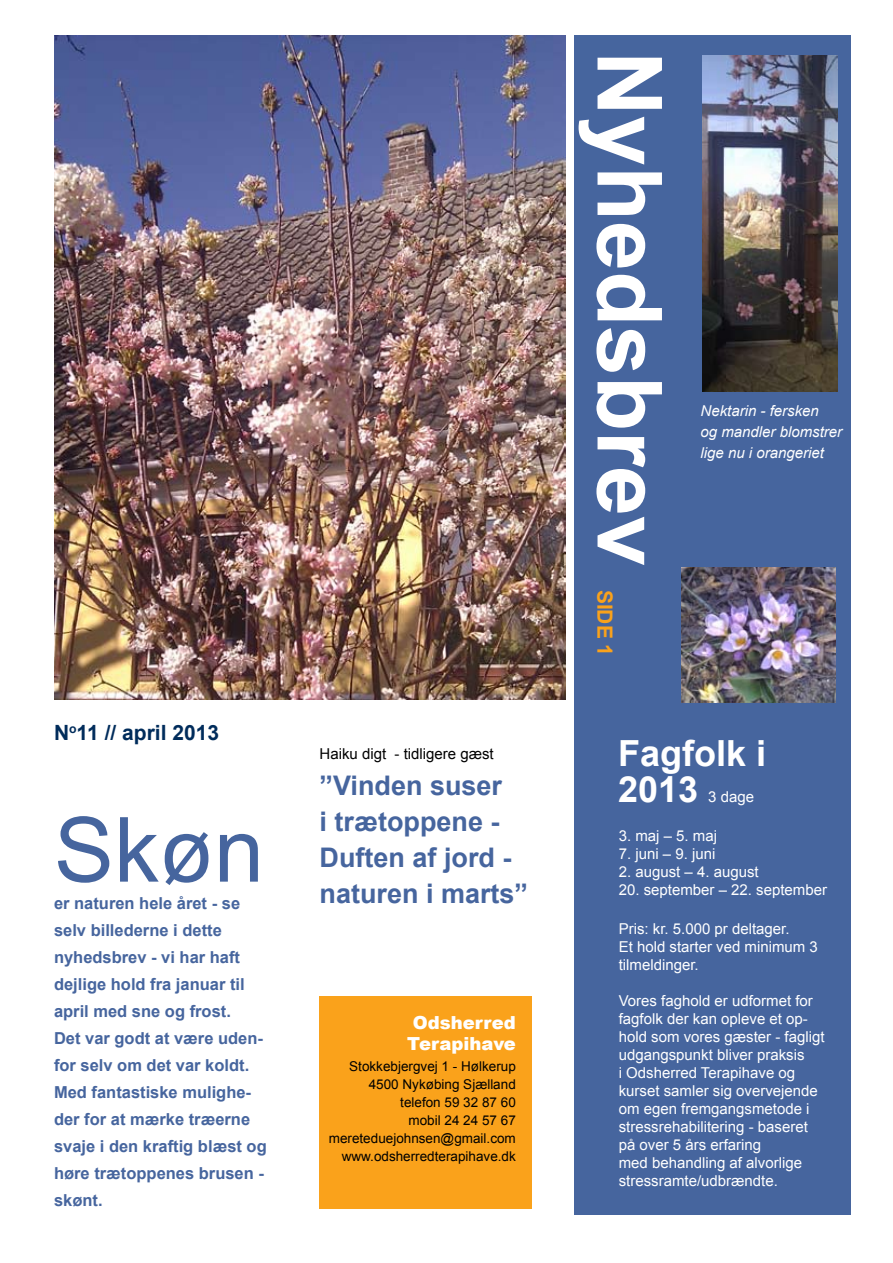
<style>
.page{position:relative;width:893px;height:1263px;background:#fff}
.page>*{position:absolute;margin:0;border:0;box-sizing:border-box;transform-origin:0 0}
.t1{font:700 90px "Arial";color:#fff}
.t2{font:90px "Arial";color:#46659e}
.t3{font:700 36px/36px "Arial";color:#fff}
.t4{font:700 27px/36px "Arial";color:#46659e}
.t5{font:700 21px "Arial";color:#002c5b}
.t6{font:700 21px "Arial";color:#faa21b}
.t7{font:900 18px/21px "Arial";color:#fff;text-align:center}
.t8{font:700 16.5px/27px "Arial";color:#46659e}
.t9{font:15px/18px "Arial";color:#fff}
.t10{font:italic 15px/21px "Arial";color:#fff}
.t11{font:15px "Arial";color:#000}
.t12{font:13.5px/18px "Arial";color:#000;text-align:right}
</style>
<div class="page">
<div style="left:574px;top:36px;width:276px;height:1179px;background:#46659e"></div>
<div style="left:319px;top:996px;width:212px;height:213px;background:#faa21b"></div>
<img style="left:702px;top:55px;width:135px;height:337px">
<img style="left:54px;top:35px;width:512px;height:664px">
<img style="left:681px;top:567px;width:154px;height:135px">
<h3 class="t5" style="left:54px;top:718px;width:167px">N<sup>o</sup>11 // april 2013</h3>
<h1 class="t2" style="left:54px;top:791px;width:212px">Skøn</h1>
<p class="t8" style="left:54px;top:890px;width:214px">er naturen hele året - se selv billederne i dette nyhedsbrev - vi har haft dejlige hold fra januar til april med sne og frost.<br>Det var godt at være uden&shy;for selv om det var koldt.<br>Med fantastiske mulighe&shy;der for at mærke træerne svaje i den kraftig blæst og høre trætoppenes brusen - skønt.</p>
<p class="t11" style="left:320px;top:744px;width:176px">Haiku digt - tidligere gæst</p>
<h3 class="t4" style="left:320px;top:768px;width:210px">”Vinden suser<br>i trætoppene -<br>Duften af jord - naturen i marts”</h3>
<p class="t7" style="left:407px;top:1011px;width:110px">Odsherred<br>Terapihave</p>
<p class="t12" style="left:329px;top:1057px;width:189px">Stokkebjergvej 1 - Hølkerup<br>4500 Nykøbing Sjælland telefon 59 32 87 60<br>mobil 24 24 57 67 mereteduejohnsen@gmail.com www.odsherredterapihave.dk</p>
<h1 class="t1" style="left:689px;top:51px;width:517px;rotate:90deg">Nyhedsbrev</h1>
<h3 class="t6" style="left:619px;top:590px;width:68px;rotate:90deg">SIDE 1</h3>
<p class="t10" style="left:700px;top:400px;width:143px">Nektarin - fersken<br>og mandler blomstrer lige nu i orangeriet</p>
<h2 class="t3" style="left:618px;top:736px;width:150px">Fagfolk i<br>2013</h2>
<p class="t9" style="left:708px;top:788px;width:47px">3 dage</p>
<p class="t9" style="left:619px;top:826px;width:100px">3. maj – 5. maj</p>
<p class="t9" style="left:619px;top:844px;width:98px">7. juni – 9. juni</p>
<p class="t9" style="left:619px;top:862px;width:142px">2. august – 4. august</p>
<p class="t9" style="left:619px;top:880px;width:210px">20. september – 22. september</p>
<p class="t9" style="left:619px;top:919px;width:201px">Pris: kr. 5.000 pr deltager.<br>Et hold starter ved minimum 3 tilmeldinger.</p>
<p class="t9" style="left:619px;top:991px;width:207px">Vores faghold er udformet for fagfolk der kan opleve et op&shy;hold som vores gæster - fagligt udgangspunkt bliver praksis<br>i Odsherred Terapihave og kurset samler sig overvejende om egen fremgangsmetode i stressrehabilitering - baseret på over 5 års erfaring<br>med behandling af alvorlige stressramte/udbrændte.</p>
</div>
